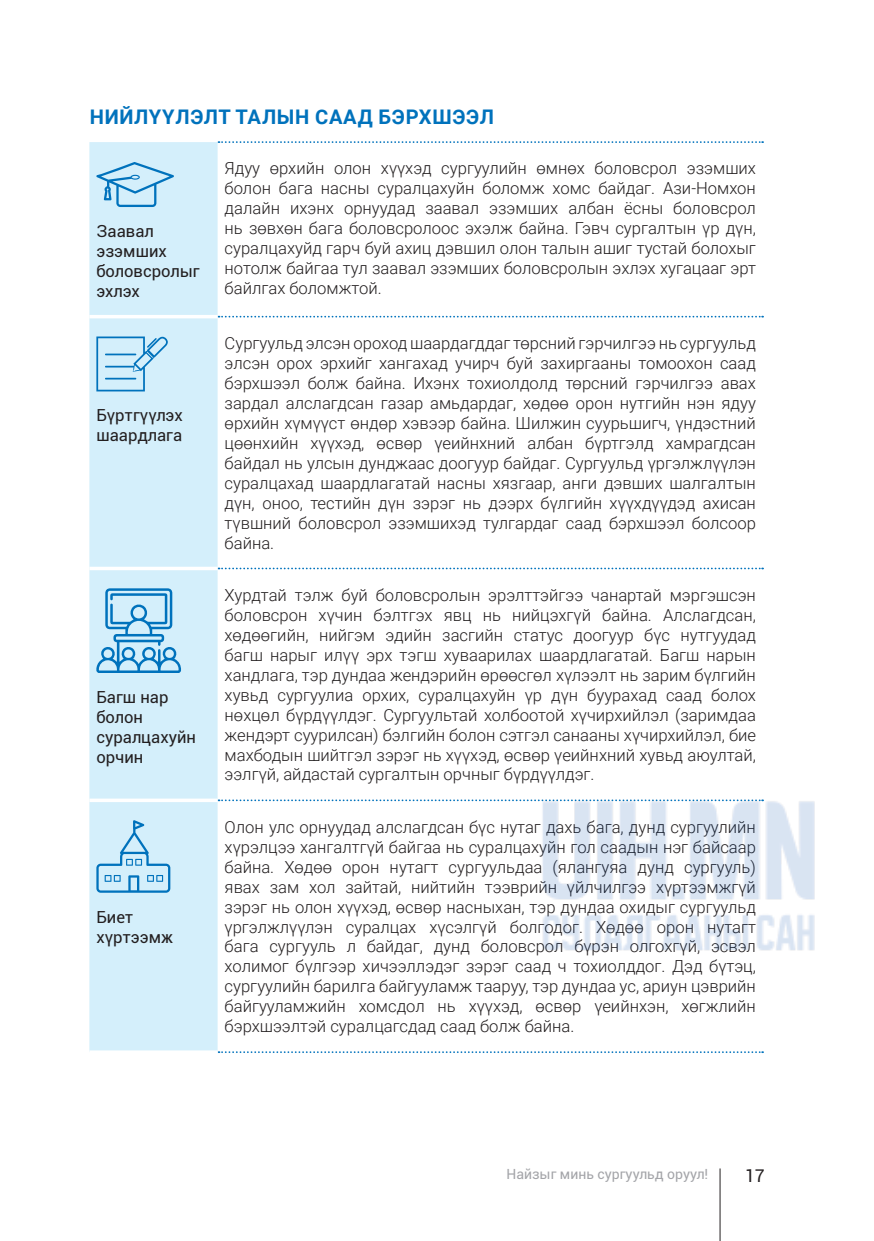
<style>
.page{position:relative;width:874px;height:1241px;background:#fff}
.page>*{position:absolute;margin:0;border:0;box-sizing:border-box;transform-origin:0 0}
.t1{font:700 20.12px "Roboto";letter-spacing:.035em;color:#0072bc}
.t2{font:17.5px "Roboto";color:#231f20}
.t3{font:300 16.62px/19.9px "Roboto";color:#231f20;text-align:justify}
.t4{font:16.62px/19.9px "Roboto";color:#231f20}
.t5{font:14px "Roboto";color:#a4a5a9}
</style>
<div class="page">
<hr style="left:719px;top:1168px;width:1px;height:72px;background:#231f20">
<div style="left:89px;top:142px;width:128px;height:41px;background:#d4effb"></div>
<svg style="left:218px;top:141px;width:544px;height:2px"></svg>
<svg style="left:96px;top:162px;width:78px;height:21px;background:#a9d5ee"></svg>
<img style="left:89px;top:183px;width:726px;height:871px">
<p class="t1" style="left:90px;top:103px;width:405px">НИЙЛҮҮЛЭЛТ ТАЛЫН СААД БЭРХШЭЭЛ</p>
<p class="t4" style="left:96px;top:220px;width:105px">Заавал эзэмших боловсролыг эхлэх</p>
<p class="t4" style="left:96px;top:405px;width:88px">Бүртгүүлэх шаардлага</p>
<p class="t4" style="left:96px;top:686px;width:101px">Багш нар болон суралцахуйн орчин</p>
<p class="t4" style="left:96px;top:906px;width:78px">Биет хүртээмж</p>
<p class="t3" style="left:224px;top:158px;width:532px">Ядуу өрхийн олон хүүхэд сургуулийн өмнөх боловсрол эзэмших болон бага насны суралцахуйн боломж хомс байдаг. Ази-Номхон далайн ихэнх орнуудад заавал эзэмших албан ёсны боловсрол нь зөвхөн бага боловсролоос эхэлж байна. Гэвч сургалтын үр дүн, суралцахуйд гарч буй ахиц дэвшил олон талын ашиг тустай болохыг нотолж байгаа тул заавал эзэмших боловсролын эхлэх хугацааг эрт байлгах боломжтой.</p>
<p class="t3" style="left:224px;top:332px;width:532px">Сургуульд элсэн ороход шаардагддаг төрсний гэрчилгээ нь сургуульд элсэн орох эрхийг хангахад учирч буй захиргааны томоохон саад бэрхшээл болж байна. Ихэнх тохиолдолд төрсний гэрчилгээ авах зардал алслагдсан газар амьдардаг, хөдөө орон нутгийн нэн ядуу өрхийн хүмүүст өндөр хэвээр байна. Шилжин суурьшигч, үндэстний цөөнхийн хүүхэд, өсвөр үеийнхний албан бүртгэлд хамрагдсан байдал нь улсын дунджаас доогуур байдаг. Сургуульд үргэлжлүүлэн суралцахад шаардлагатай насны хязгаар, анги дэвших шалгалтын дүн, оноо, тестийн дүн зэрэг нь дээрх бүлгийн хүүхдүүдэд ахисан түвшний боловсрол эзэмшихэд тулгардаг саад бэрхшээл болсоор байна.</p>
<p class="t3" style="left:224px;top:584px;width:532px">Хурдтай тэлж буй боловсролын эрэлттэйгээ чанартай мэргэшсэн боловсрон хүчин бэлтгэх явц нь нийцэхгүй байна. Алслагдсан, хөдөөгийн, нийгэм эдийн засгийн статус доогуур бүс нутгуудад багш нарыг илүү эрх тэгш хуваарилах шаардлагатай. Багш нарын хандлага, тэр дундаа жендэрийн өрөөсгөл хүлээлт нь зарим бүлгийн хувьд сургуулиа орхих, суралцахуйн үр дүн буурахад саад болох нөхцөл бүрдүүлдэг. Сургуультай холбоотой хүчирхийлэл (заримдаа жендэрт суурилсан) бэлгийн болон сэтгэл санааны хүчирхийлэл, бие махбодын шийтгэл зэрэг нь хүүхэд, өсвөр үеийнхний хувьд аюултай, ээлгүй, айдастай сургалтын орчныг бүрдүүлдэг.</p>
<p class="t3" style="left:224px;top:816px;width:532px">Олон улс орнуудад алслагдсан бүс нутаг дахь бага, дунд сургуулийн хүрэлцээ хангалтгүй байгаа нь суралцахуйн гол саадын нэг байсаар байна. Хөдөө орон нутагт сургуульдаа (ялангуяа дунд сургууль) явах зам хол зайтай, нийтийн тээврийн үйлчилгээ хүртээмжгүй зэрэг нь олон хүүхэд, өсвөр насныхан, тэр дундаа охидыг сургуульд үргэлжлүүлэн суралцах хүсэлгүй болгодог. Хөдөө орон нутагт бага сургууль л байдаг, дунд боловсрол бүрэн олгохгүй, эсвэл холимог бүлгээр хичээллэдэг зэрэг саад ч тохиолддог. Дэд бүтэц, сургуулийн барилга байгууламж тааруу, тэр дундаа ус, ариун цэврийн байгууламжийн хомсдол нь хүүхэд, өсвөр үеийнхэн, хөгжлийн бэрхшээлтэй суралцагсдад саад болж байна.</p>
<p class="t5" style="left:506px;top:1163px;width:203px">Найзыг минь сургуульд оруул!</p>
<p class="t2" style="left:744px;top:1162px;width:21px">17</p>
</div>
